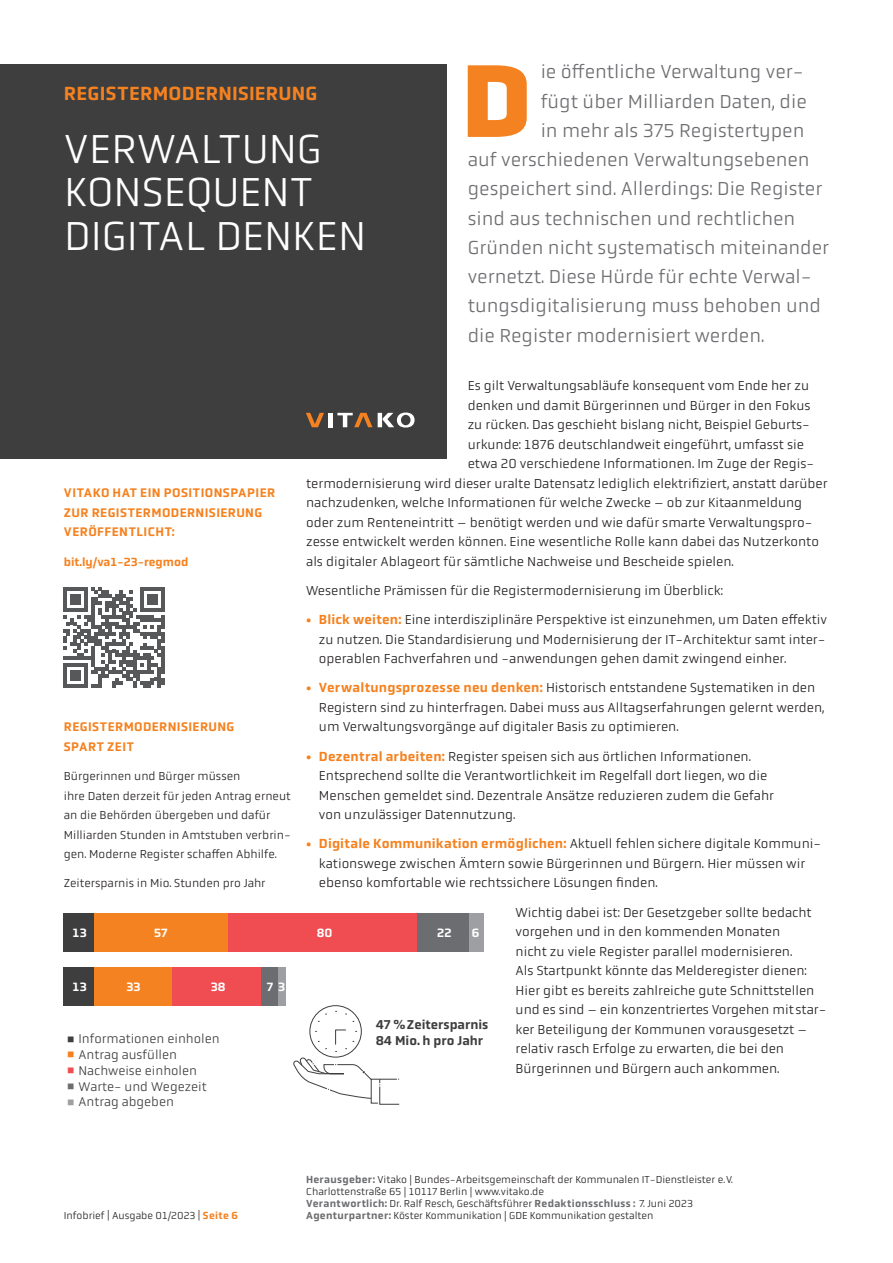
<style>
.page{position:relative;width:893px;height:1263px;background:#fff}
.page>*{position:absolute;margin:0;border:0;box-sizing:border-box;transform-origin:0 0}
.t1{font:900 104.85px "Obvia";color:#f58220}
.t2{font:300 42px/43.5px "Obvia";letter-spacing:.01em;color:#fff}
.t3{font:300 19.5px "Obvia";color:#6c6d70}
.t4{font:500 19.5px "Obvia";letter-spacing:.015em;color:#f58220}
.t5{font:300 13.5px/19.5px "Obvia";color:#231f20}
.t6{font:300 13.05px "Obvia";color:#3e3e3f}
.t7{font:500 13.05px/15.8px "Obvia";color:#3e3e3f}
.t8{font:500 12.75px/19.5px "Obvia";letter-spacing:.035em;color:#f58220}
.t9{font:500 12.3px "Obvia";color:#fff}
.t10{font:300 12px/19.5px "Obvia";color:#231f20}
.t11{font:500 12px "Obvia";color:#f58220}
.t12{font:300 10.5px/12px "Obvia";color:#231f20}
.s1{font-weight:500;color:#f58220}
.s2{color:#f58220}
.s3{color:#ef4d52}
.s4{color:#6c6d70}
.s5{color:#9d9fa2}
.s6{font-weight:500;color:#6c6d70}
</style>
<div class="page">
<div style="left:0;top:64px;width:446px;height:394px;background:#3e3e3f"></div>
<svg style="left:306px;top:413px;width:18px;height:14px"></svg>
<div style="left:328px;top:413px;width:5px;height:14px;background:#fff"></div>
<svg style="left:337px;top:413px;width:35px;height:14px"></svg>
<svg style="left:378px;top:412px;width:37px;height:16px"></svg>
<svg style="left:63px;top:587px;width:101px;height:101px"></svg>
<div style="left:63px;top:913px;width:31px;height:39px;background:#3e3e3f"></div>
<div style="left:63px;top:967px;width:31px;height:39px;background:#3e3e3f"></div>
<div style="left:94px;top:913px;width:135px;height:39px;background:#f58220"></div>
<div style="left:94px;top:967px;width:78px;height:39px;background:#f58220"></div>
<div style="left:229px;top:913px;width:188px;height:39px;background:#ef4d52"></div>
<div style="left:172px;top:967px;width:90px;height:39px;background:#ef4d52"></div>
<div style="left:417px;top:913px;width:52px;height:39px;background:#6c6d70"></div>
<div style="left:262px;top:967px;width:16px;height:39px;background:#6c6d70"></div>
<div style="left:469px;top:913px;width:14px;height:39px;background:#9d9fa2"></div>
<div style="left:278px;top:967px;width:7px;height:39px;background:#9d9fa2"></div>
<svg style="left:293px;top:1029px;width:107px;height:76px"></svg>
<h1 class="t1" style="left:461px;top:37px;width:73px">D</h1>
<h3 class="t3" style="left:541px;top:61px;width:265px">ie öffentliche Verwaltung ver-</h3>
<h3 class="t4" style="left:64px;top:81px;width:255px">REGISTERMODERNISIERUNG</h3>
<h2 class="t2" style="left:64px;top:127px;width:304px">VERWALTUNG<br>KONSEQUENT<br>DIGITAL DENKEN</h2>
<h3 class="t3" style="left:541px;top:90px;width:268px">fügt über Milliarden Daten, die</h3>
<h3 class="t3" style="left:541px;top:119px;width:265px">in mehr als 375 Registertypen</h3>
<h3 class="t3" style="left:468px;top:148px;width:343px">auf verschiedenen Verwaltungsebenen</h3>
<h3 class="t3" style="left:468px;top:178px;width:356px">gespeichert sind. Allerdings: Die Register</h3>
<h3 class="t3" style="left:468px;top:207px;width:329px">sind aus technischen und rechtlichen</h3>
<h3 class="t3" style="left:468px;top:236px;width:363px">Gründen nicht systematisch miteinander</h3>
<h3 class="t3" style="left:468px;top:265px;width:346px">vernetzt. Diese Hürde für echte Verwal-</h3>
<h3 class="t3" style="left:468px;top:295px;width:355px">tungsdigitalisierung muss behoben und</h3>
<h3 class="t3" style="left:468px;top:324px;width:298px">die Register modernisiert werden.</h3>
<p class="t5" style="left:468px;top:376px;width:343px">Es gilt Verwaltungsabläufe konsequent vom Ende her zu</p>
<p class="t5" style="left:468px;top:395px;width:344px">denken und damit Bürgerinnen und Bürger in den Fokus</p>
<p class="t5" style="left:468px;top:415px;width:344px">zu rücken. Das geschieht bislang nicht, Beispiel Geburts-</p>
<p class="t5" style="left:468px;top:434px;width:338px">urkunde: 1876 deutschlandweit eingeführt, umfasst sie</p>
<p class="t5" style="left:468px;top:454px;width:348px">etwa 20 verschiedene Informationen. Im Zuge der Regis-</p>
<p class="t5" style="left:306px;top:473px;width:523px">termodernisierung wird dieser uralte Datensatz lediglich elektrifiziert, anstatt darüber</p>
<p class="t5" style="left:306px;top:493px;width:498px">nachzudenken, welche Informationen für welche Zwecke – ob zur Kitaanmeldung</p>
<p class="t5" style="left:306px;top:512px;width:508px">oder zum Renteneintritt – benötigt werden und wie dafür smarte Verwaltungspro-</p>
<p class="t5" style="left:306px;top:532px;width:514px">zesse entwickelt werden können. Eine wesentliche Rolle kann dabei das Nutzerkonto</p>
<p class="t5" style="left:306px;top:551px;width:429px">als digitaler Ablageort für sämtliche Nachweise und Bescheide spielen.</p>
<p class="t5" style="left:306px;top:580px;width:418px">Wesentliche Prämissen für die Registermodernisierung im Überblick:</p>
<p class="t5" style="left:319px;top:610px;width:510px;text-indent:-13px"><span class="s1">• Blick weiten:</span> Eine interdisziplinäre Perspektive ist einzunehmen, um Daten effektiv zu nutzen. Die Standardisierung und Modernisierung der IT-Architektur samt inter&shy;operablen Fachverfahren und -anwendungen gehen damit zwingend einher.</p>
<p class="t5" style="left:319px;top:678px;width:507px;text-indent:-13px"><span class="s1">• Verwaltungsprozesse neu denken:</span> Historisch entstandene Systematiken in den<br>Registern sind zu hinterfragen. Dabei muss aus Alltagserfahrungen gelernt werden, um Verwaltungsvorgänge auf digitaler Basis zu optimieren.</p>
<p class="t5" style="left:319px;top:746px;width:457px;text-indent:-13px"><span class="s1">• Dezentral arbeiten:</span> Register speisen sich aus örtlichen Informationen.<br>Entsprechend sollte die Verantwortlichkeit im Regelfall dort liegen, wo die Menschen gemeldet sind. Dezentrale Ansätze reduzieren zudem die Gefahr von unzulässiger Datennutzung.</p>
<p class="t5" style="left:319px;top:834px;width:504px;text-indent:-13px"><span class="s1">• Digitale Kommunikation ermöglichen:</span> Aktuell fehlen sichere digitale Kommuni&shy;kationswege zwischen Ämtern sowie Bürgerinnen und Bürgern. Hier müssen wir ebenso komfortable wie rechtssichere Lösungen finden.</p>
<p class="t5" style="left:516px;top:902px;width:312px">Wichtig dabei ist: Der Gesetzgeber sollte bedacht vorgehen und in den kommenden Monaten<br>nicht zu viele Register parallel modernisieren.<br>Als Startpunkt könnte das Melderegister dienen:<br>Hier gibt es bereits zahlreiche gute Schnittstellen und es sind – ein konzentriertes Vorgehen mit star&shy;ker Beteiligung der Kommunen vorausgesetzt – relativ rasch Erfolge zu erwarten, die bei den Bürgerinnen und Bürgern auch ankommen.</p>
<p class="t8" style="left:64px;top:483px;width:213px">VITAKO HAT EIN POSITIONSPAPIER<br>ZUR REGISTERMODERNISIERUNG<br>VERÖFFENTLICHT:</p>
<p class="t11" style="left:64px;top:554px;width:126px">bit.ly/va1-23-regmod</p>
<p class="t8" style="left:64px;top:717px;width:172px">REGISTERMODERNISIERUNG<br>SPART ZEIT</p>
<p class="t10" style="left:64px;top:766px;width:229px">Bürgerinnen und Bürger müssen<br>ihre Daten derzeit für jeden Antrag erneut an die Behörden übergeben und dafür Milliarden Stunden in Amtstuben verbrin&shy;gen. Moderne Register schaffen Abhilfe.</p>
<p class="t10" style="left:64px;top:874px;width:203px">Zeitersparnis in Mio. Stunden pro Jahr</p>
<p class="t9" style="left:73px;top:925px;width:16px">13</p>
<p class="t9" style="left:154px;top:925px;width:15px">57</p>
<p class="t9" style="left:317px;top:925px;width:17px">80</p>
<p class="t9" style="left:437px;top:925px;width:16px">22</p>
<p class="t9" style="left:472px;top:925px;width:9px">6</p>
<p class="t9" style="left:73px;top:979px;width:16px">13</p>
<p class="t9" style="left:126px;top:979px;width:16px">33</p>
<p class="t9" style="left:211px;top:979px;width:16px">38</p>
<p class="t9" style="left:267px;top:979px;width:20px">7 3</p>
<p class="t7" style="left:376px;top:1017px;width:114px">47 %Zeitersparnis<br>84 Mio. h pro Jahr</p>
<p class="t6" style="left:67px;top:1031px;width:154px">■ Informationen einholen</p>
<p class="t6" style="left:67px;top:1047px;width:111px"><span class="s2">■</span> Antrag ausfüllen</p>
<p class="t6" style="left:67px;top:1063px;width:132px"><span class="s3">■</span> Nachweise einholen</p>
<p class="t6" style="left:67px;top:1079px;width:141px"><span class="s4">■</span> Warte- und Wegezeit</p>
<p class="t6" style="left:67px;top:1094px;width:108px"><span class="s5">■</span> Antrag abgeben</p>
<p class="t12" style="left:64px;top:1209px;width:176px">Infobrief | Ausgabe 01/2023 | <span class="s1">Seite 6</span></p>
<p class="t12" style="left:306px;top:1174px;width:428px"><span class="s6">Herausgeber:</span> Vitako | Bundes-Arbeitsgemeinschaft der Kommunalen IT-Dienstleister e.V.<br>Charlottenstraße 65 | 10117 Berlin | www.vitako.de<br><span class="s6">Verantwortlich:</span> Dr. Ralf Resch, Geschäftsführer <span class="s6">Redaktionsschluss :</span> 7. Juni 2023<br><span class="s6">Agenturpartner:</span> Köster Kommunikation | GDE Kommunikation gestalten</p>
</div>
